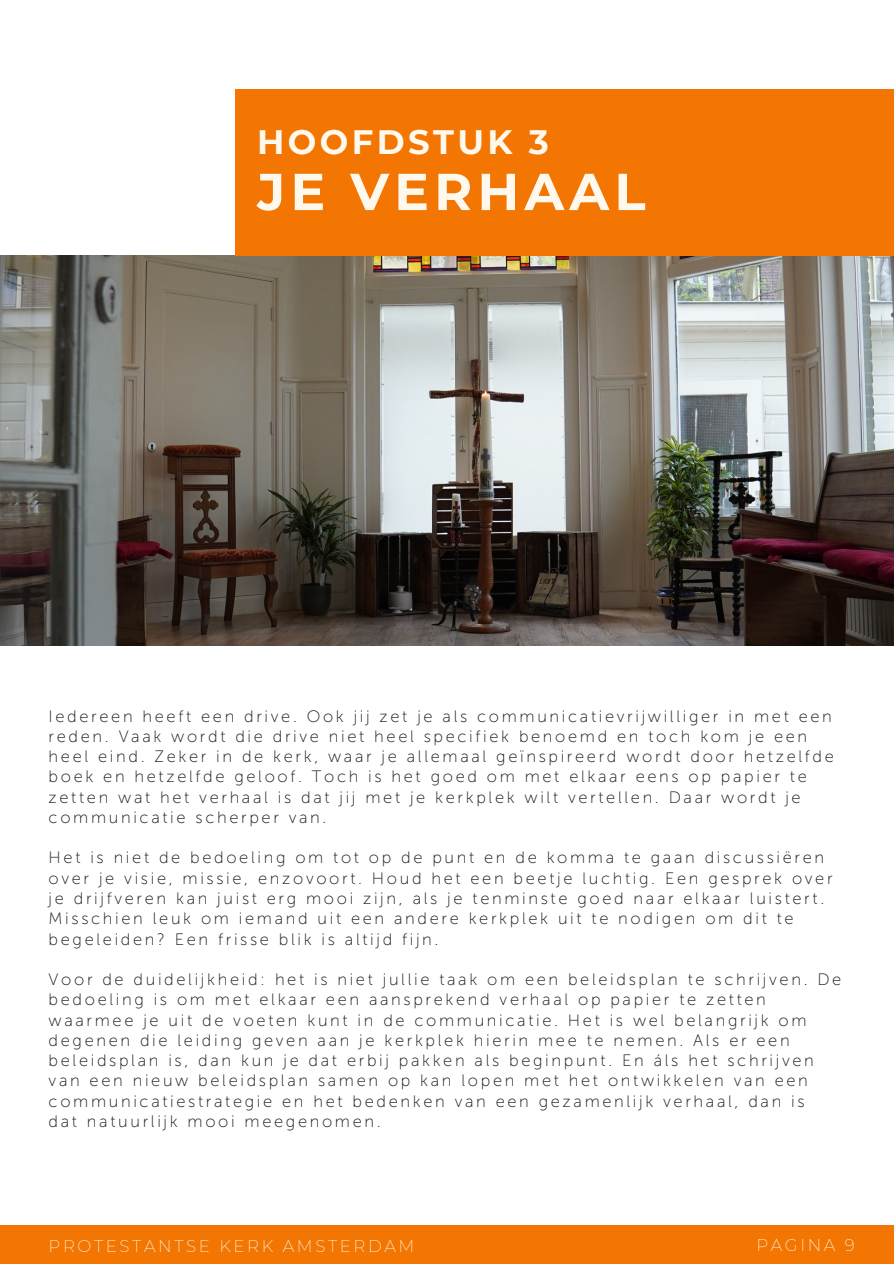
<style>
.page{position:relative;width:894px;height:1264px;background:#fff}
.page>*{position:absolute;margin:0;border:0;box-sizing:border-box;transform-origin:0 0}
.t1{font:700 51.75px "Montserrat";letter-spacing:.1em;color:#fff9ed}
.t2{font:700 33.75px "Montserrat";letter-spacing:.1em;color:#fff9ed}
.t3{font:16.5px/20.2px "Museo Sans 100";letter-spacing:.16em;color:#171717}
.t4{font:200 16.5px "Montserrat";letter-spacing:.16em;color:#fff9ed}
</style>
<div class="page">
<img style="left:0;top:256px;width:893px;height:389px">
<div style="left:0;top:1225px;width:893px;height:38px;background:#f27601"></div>
<div style="left:234px;top:89px;width:659px;height:167px;background:#f27601"></div>
<p class="t2" style="left:257px;top:121px;width:293px">HOOFDSTUK 3</p>
<p class="t1" style="left:257px;top:160px;width:390px">JE VERHAAL</p>
<p class="t3" style="left:49px;top:706px;width:786px">Iedereen heeft een drive. Ook jij zet je als communicatievrijwilliger in met een reden. Vaak wordt die drive niet heel specifiek benoemd en toch kom je een heel eind. Zeker in de kerk, waar je allemaal geïnspireerd wordt door hetzelfde boek en hetzelfde geloof. Toch is het goed om met elkaar eens op papier te zetten wat het verhaal is dat jij met je kerkplek wilt vertellen. Daar wordt je communicatie scherper van.</p>
<p class="t3" style="left:49px;top:847px;width:785px">Het is niet de bedoeling om tot op de punt en de komma te gaan discussiëren over je visie, missie, enzovoort. Houd het een beetje luchtig. Een gesprek over je drijfveren kan juist erg mooi zijn, als je tenminste goed naar elkaar luistert.<br>Misschien leuk om iemand uit een andere kerkplek uit te nodigen om dit te begeleiden? Een frisse blik is altijd fijn.</p>
<p class="t3" style="left:49px;top:969px;width:794px">Voor de duidelijkheid: het is niet jullie taak om een beleidsplan te schrijven. De bedoeling is om met elkaar een aansprekend verhaal op papier te zetten waarmee je uit de voeten kunt in de communicatie. Het is wel belangrijk om degenen die leiding geven aan je kerkplek hierin mee te nemen. Als er een beleidsplan is, dan kun je dat erbij pakken als beginpunt. En áls het schrijven van een nieuw beleidsplan samen op kan lopen met het ontwikkelen van een communicatiestrategie en het bedenken van een gezamenlijk verhaal, dan is<br>dat natuurlijk mooi meegenomen.</p>
<p class="t4" style="left:49px;top:1235px;width:367px">PROTESTANTSE KERK AMSTERDAM</p>
<h1 class="t4" style="left:756px;top:1235px;width:100px">PAGINA 9</h1>
</div>
